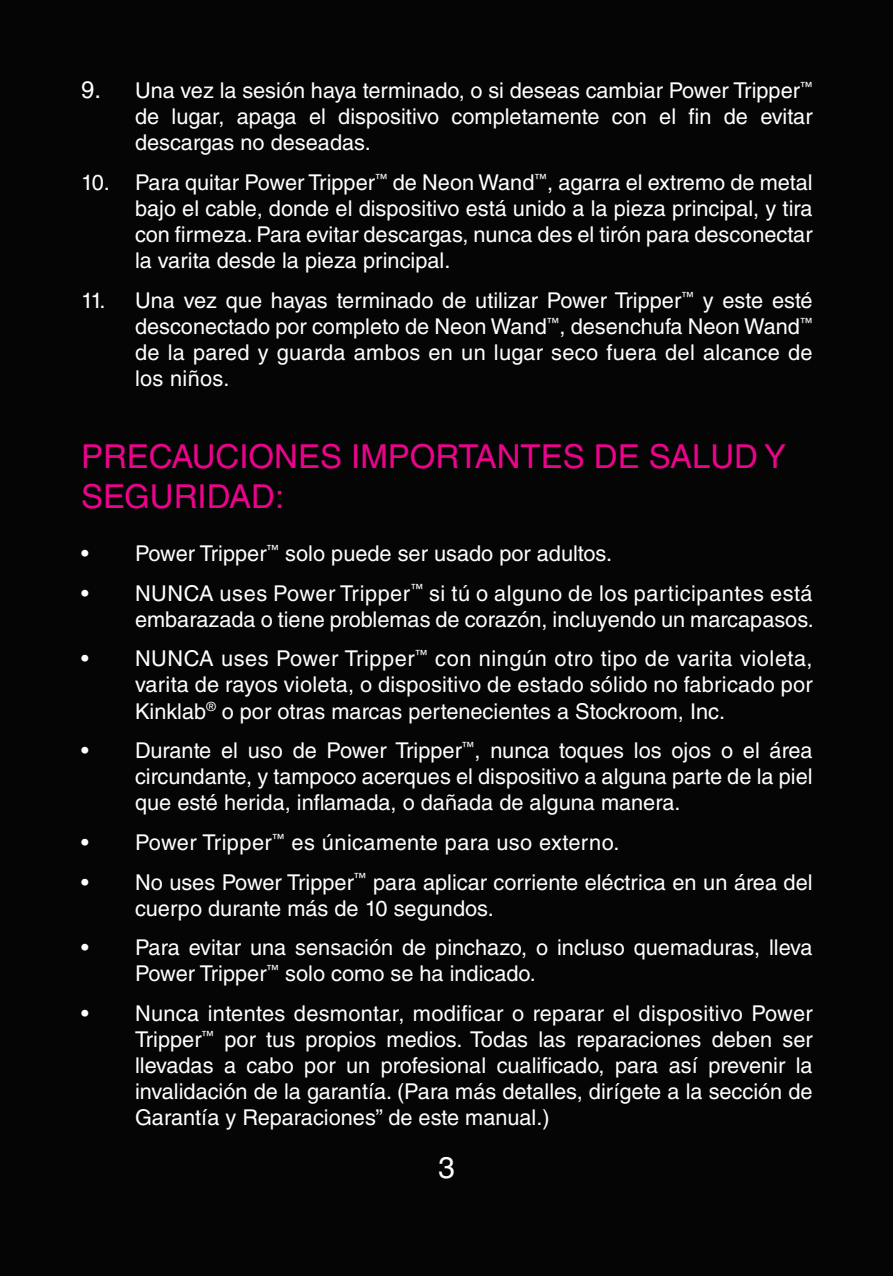
<style>
.page{position:relative;width:893px;height:1276px;background:#040504}
.page>*{position:absolute;margin:0;border:0;box-sizing:border-box;transform-origin:0 0}
.t1{font:33px/39.6px "Helvetica LT Std";color:#ed028c}
.t2{font:30px "Helvetica LT Std";color:#fff}
.t3{font:21.6px/26.1px "Helvetica LT Std";color:#fff;text-align:justify}
.t4{font:21.6px "Helvetica LT Std";letter-spacing:.02em;color:#fff}
.s1{font-size:24px}
</style>
<div class="page">
<p class="t3" style="left:135px;top:78px;width:679px;text-indent:-54px"><span class="s1">9.</span> Una vez la sesión haya terminado, o si deseas cambiar Power Tripper<sup>™ </sup>de lugar, apaga el dispositivo completamente con el fin de evitar descargas no deseadas.</p>
<p class="t3" style="left:135px;top:169px;width:679px;text-indent:-54px">10. Para quitar Power Tripper<sup>™</sup> de Neon Wand<sup>™</sup>, agarra el extremo de metal bajo el cable, donde el dispositivo está unido a la pieza principal, y tira con firmeza. Para evitar descargas, nunca des el tirón para desconectar la varita desde la pieza principal.</p>
<p class="t3" style="left:135px;top:287px;width:679px;text-indent:-54px">11. Una vez que hayas terminado de utilizar Power Tripper<sup>™</sup> y este esté desconectado por completo de Neon Wand<sup>™</sup>, desenchufa Neon Wand<sup>™ </sup>de la pared y guarda ambos en un lugar seco fuera del alcance de los niños.</p>
<p class="t1" style="left:81px;top:437px;width:707px">PRECAUCIONES IMPORTANTES DE SALUD Y<br>SEGURIDAD:</p>
<p class="t3" style="left:81px;top:540px;width:533px">• Power Tripper<sup>™</sup> solo puede ser usado por adultos.</p>
<p class="t3" style="left:81px;top:580px;width:734px;text-align:right">• NUNCA uses Power Tripper<sup>™</sup> si tú o alguno de los participantes está embarazada o tiene problemas de corazón, incluyendo un marcapasos.</p>
<p class="t3" style="left:135px;top:645px;width:679px;text-indent:-54px">• NUNCA uses Power Tripper<sup>™</sup> con ningún otro tipo de varita violeta, varita de rayos violeta, o dispositivo de estado sólido no fabricado por Kinklab<sup>®</sup> o por otras marcas pertenecientes a Stockroom, Inc.</p>
<p class="t3" style="left:135px;top:737px;width:679px;text-indent:-54px">• Durante el uso de Power Tripper<sup>™</sup>, nunca toques los ojos o el área circundante, y tampoco acerques el dispositivo a alguna parte de la piel que esté herida, inflamada, o dañada de alguna manera.</p>
<p class="t4" style="left:81px;top:830px;width:540px">• Power Tripper<sup>™</sup> es únicamente para uso externo.</p>
<p class="t3" style="left:135px;top:869px;width:679px;text-indent:-54px">• No uses Power Tripper<sup>™</sup> para aplicar corriente eléctrica en un área del cuerpo durante más de 10 segundos.</p>
<p class="t3" style="left:135px;top:934px;width:679px;text-indent:-54px">• Para evitar una sensación de pinchazo, o incluso quemaduras, lleva<br>Power Tripper<sup>™</sup> solo como se ha indicado.</p>
<p class="t3" style="left:135px;top:1000px;width:679px;text-indent:-54px">• Nunca intentes desmontar, modificar o reparar el dispositivo Power Tripper<sup>™</sup> por tus propios medios. Todas las reparaciones deben ser llevadas a cabo por un profesional cualificado, para así prevenir la invalidación de la garantía. (Para más detalles, dirígete a la sección de Garantía y Reparaciones” de este manual.)</p>
<h2 class="t2" style="left:438px;top:1149px;width:18px">3</h2>
</div>
